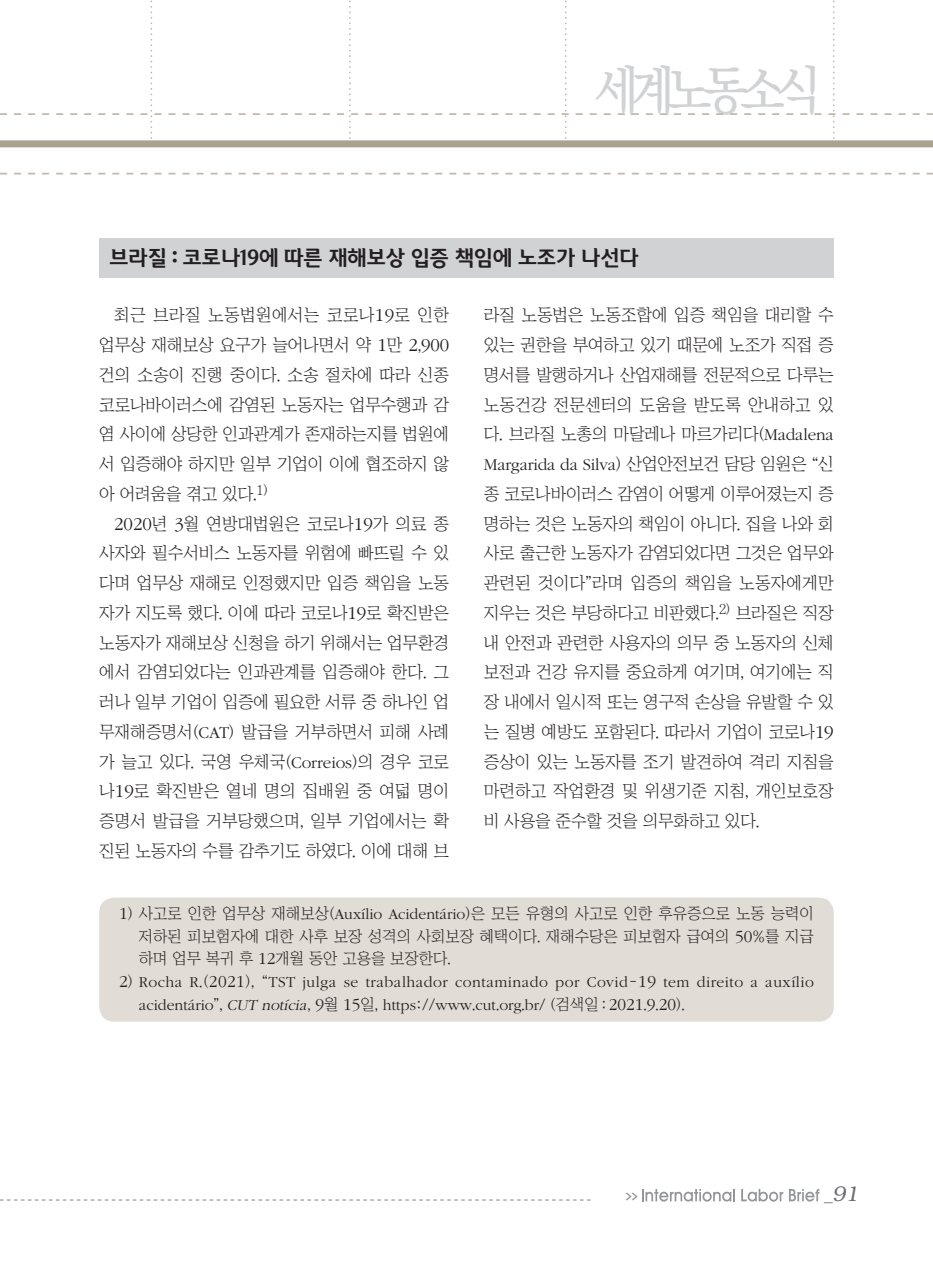
<style>
.page{position:relative;width:933px;height:1275px;background:#fff}
.page>*{position:absolute;margin:0;border:0;box-sizing:border-box;transform-origin:0 0}
.t1{font:500 52.5px "Ko Pub Batang";letter-spacing:-.175em;color:#d1d2d4;scale:.9 1}
.노사정__제목{font:700 21px "Auction Gothic";letter-spacing:-.02em;color:#231f20}
.t2{font:italic 300 21px "Bookman";color:#6c6d70}
.노사정__본문{font:17.15px/29.8px "Chosunilbo NM";letter-spacing:-.01em;color:#231f20;text-align:justify}
.각주{font:300 15.75px/22.8px "ITC Garamond Std";letter-spacing:.03em;color:#231f20}
.각주-2{font:15.75px/22.8px "Chosunilbo NM";color:#231f20;text-align:justify}
.t3{font:700 7.88px "Ko Pub Dotum";color:#939598;scale:2 1}
.s1{font-family:"ITC Garamond Std";font-weight:300;font-size:18.9px}
.s2{font-family:"ITC Garamond Std";font-weight:300}
.s3{font-family:"ITC Garamond Std";font-weight:300;font-size:17.32px}
.s4{font-size:17.32px}
.s5{font-family:"Chosunilbo NM";font-weight:400}
.s6{font-style:italic}
.s7{font-family:"Helvetica";font-weight:400;font-style:normal;font-size:17.5px}
</style>
<div class="page">
<svg style="left:0;top:1199px;width:590px;height:1px"></svg>
<svg style="left:0;top:173px;width:933px;height:1px"></svg>
<svg style="left:0;top:0;width:933px;height:147px"></svg>
<svg style="left:642px;top:1189px;width:93px;height:13px"></svg>
<svg style="left:741px;top:1189px;width:42px;height:13px"></svg>
<svg style="left:789px;top:1189px;width:30px;height:12px"></svg>
<div style="left:99px;top:238px;width:734px;height:40px;background:#d1d2d4"></div>
<div style="left:99px;top:898px;width:734px;height:124px;background:#e1dcd5;border-radius:15px"></div>
<h1 class="t1" style="left:595px;top:64px;width:253px">세계노동소식</h1>
<p class="노사정__제목" style="left:109px;top:247px;width:531px">브라질 : 코로나19에 따른 재해보상 입증 책임에 노조가 나선다</p>
<p class="노사정__본문" style="left:99px;top:300px;width:351px;text-indent:15px">최근 브라질 노동법원에서는 코로나<span class="s1">19</span>로 인한 업무상 재해보상 요구가 늘어나면서 약 <span class="s1">1</span>만 <span class="s1">2</span>,<span class="s1">900 </span>건의 소송이 진행 중이다. 소송 절차에 따라 신종 코로나바이러스에 감염된 노동자는 업무수행과 감 염 사이에 상당한 인과관계가 존재하는지를 법원에 서 입증해야 하지만 일부 기업이 이에 협조하지 않 아 어려움을 겪고 있다.<sup>1)</sup></p>
<p class="노사정__본문" style="left:99px;top:508px;width:351px;text-indent:15px"><span class="s1">2020</span>년 <span class="s1">3</span>월 연방대법원은 코로나<span class="s1">19</span>가 의료 종 사자와 필수서비스 노동자를 위험에 빠뜨릴 수 있 다며 업무상 재해로 인정했지만 입증 책임을 노동 자가 지도록 했다. 이에 따라 코로나<span class="s1">19</span>로 확진받은 노동자가 재해보상 신청을 하기 위해서는 업무환경 에서 감염되었다는 인과관계를 입증해야 한다. 그 러나 일부 기업이 입증에 필요한 서류 중 하나인 업 무재해증명서(<span class="s2">CAT</span>) 발급을 거부하면서 피해 사례 가 늘고 있다. 국영 우체국(<span class="s2">Correios</span>)의 경우 코로 나<span class="s1">19</span>로 확진받은 열네 명의 집배원 중 여덟 명이 증명서 발급을 거부당했으며, 일부 기업에서는 확 진된 노동자의 수를 감추기도 하였다. 이에 대해 브</p>
<p class="노사정__본문" style="left:484px;top:300px;width:351px">라질 노동법은 노동조합에 입증 책임을 대리할 수 있는 권한을 부여하고 있기 때문에 노조가 직접 증 명서를 발행하거나 산업재해를 전문적으로 다루는 노동건강 전문센터의 도움을 받도록 안내하고 있 다. 브라질 노총의 마달레나 마르가리다(<span class="s2">Madalena Margarida da Silva</span>) 산업안전보건 담당 임원은 “신 종 코로나바이러스 감염이 어떻게 이루어졌는지 증 명하는 것은 노동자의 책임이 아니다. 집을 나와 회 사로 출근한 노동자가 감염되었다면 그것은 업무와 관련된 것이다”라며 입증의 책임을 노동자에게만 지우는 것은 부당하다고 비판했다.<sup>2)</sup> 브라질은 직장 내 안전과 관련한 사용자의 의무 중 노동자의 신체 보전과 건강 유지를 중요하게 여기며, 여기에는 직 장 내에서 일시적 또는 영구적 손상을 유발할 수 있 는 질병 예방도 포함된다. 따라서 기업이 코로나<span class="s1">19 </span>증상이 있는 노동자를 조기 발견하여 격리 지침을 마련하고 작업환경 및 위생기준 지침, 개인보호장 비 사용을 준수할 것을 의무화하고 있다.</p>
<p class="각주-2" style="left:139px;top:902px;width:676px;text-indent:-20px"><span class="s3">1</span>) 사고로 인한 업무상 재해보상(<span class="s2">Auxílio Acidentário</span>)은 모든 유형의 사고로 인한 후유증으로 노동 능력이 저하된 피보험자에 대한 사후 보장 성격의 사회보장 혜택이다. 재해수당은 피보험자 급여의 <span class="s3">50</span>%를 지급 하며 업무 복귀 후 <span class="s3">12</span>개월 동안 고용을 보장한다.</p>
<p class="각주" style="left:139px;top:971px;width:676px;text-indent:-20px"><span class="s4">2</span><span class="s5">)</span> Rocha R<span class="s5">.(</span><span class="s4">2021</span><span class="s5">), “</span>TST julga se trabalhador contaminado por Covid<span class="s5">-</span><span class="s4">19</span> tem direito a auxílio acidentário<span class="s5">”,</span> <span class="s6">CUTnotícia</span><span class="s5">,</span> <span class="s4">9</span><span class="s5">월</span> <span class="s4">15</span><span class="s5">일,</span> https<span class="s5">://</span>www<span class="s5">.</span>cut<span class="s5">.</span>org<span class="s5">.</span>br<span class="s5">/ (검색일 :</span> <span class="s4">2021</span><span class="s5">.</span><span class="s4">9</span><span class="s5">.</span><span class="s4">20</span><span class="s5">).</span></p>
<p class="t3" style="left:625px;top:1192px;width:8px">&gt;&gt;</p>
<p class="t2" style="left:824px;top:1182px;width:36px"><span class="s7">_</span>91</p>
</div>
